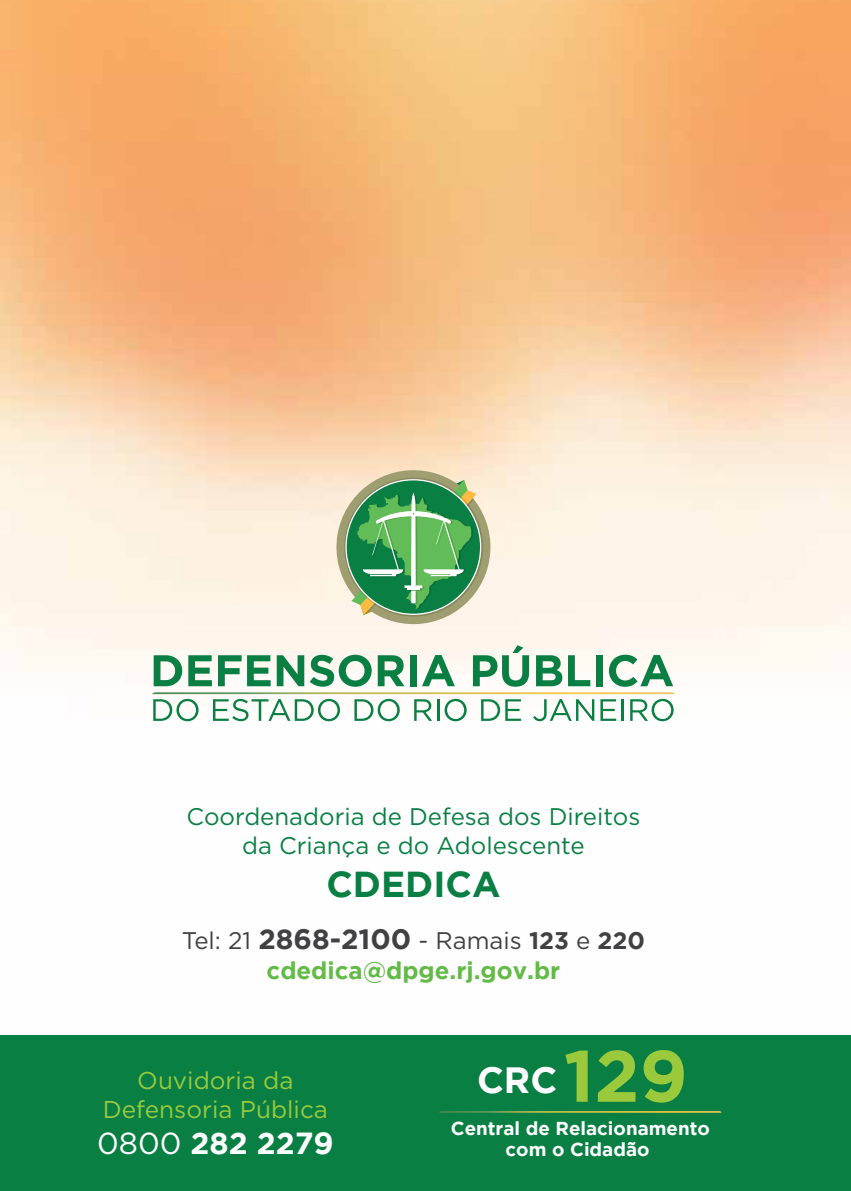
<style>
.page{position:relative;width:851px;height:1191px;background:#fff}
.page>*{position:absolute;margin:0;border:0;box-sizing:border-box;transform-origin:0 0}
.t1{font:700 36.4px "Gotham";color:#fff}
.t2{font:700 36px "Gotham";color:#0a7f44}
.t3{font:700 30.4px "Gotham";color:#fff}
.t4{font:24.4px/29.2px "Gotham";color:#9aca3c;text-align:center}
.t5{font:24px/28.8px "Gotham";color:#0a7f44;text-align:center}
.t6{font:700 24px/30px "Gotham";color:#62bb46;text-align:center}
.t7{font:700 18.8px/21.6px "Gotham";color:#fff;text-align:center}
.s1{font-weight:400;color:#414042}
.s2{font-size:28px;color:#414042}
.s3{color:#414042}
.s4{font-weight:400}
</style>
<div class="page">
<img style="left:0;top:0;width:850px;height:722px">
<svg style="left:334px;top:468px;width:158px;height:158px;background:#83b582"></svg>
<svg style="left:151px;top:645px;width:524px;height:76px"></svg>
<div style="left:0;top:1034px;width:850px;height:157px;background:#0a7f44"></div>
<svg style="left:440px;top:1111px;width:281px;height:1px"></svg>
<svg style="left:565px;top:1050px;width:22px;height:51px"></svg>
<svg style="left:597px;top:1050px;width:38px;height:51px"></svg>
<svg style="left:643px;top:1050px;width:40px;height:52px"></svg>
<p class="t5" style="left:186px;top:802px;width:455px">Coordenadoria de Defesa dos Direitos da Criança e do Adolescente</p>
<h2 class="t2" style="left:326px;top:863px;width:176px">CDEDICA</h2>
<p class="t6" style="left:182px;top:925px;width:464px"><span class="s1">Tel: 21</span> <span class="s2">2868-2100</span> <span class="s1">- Ramais</span> <span class="s3">123</span> <span class="s1">e</span> <span class="s3">220 </span>cdedica@dpge.rj.gov.br</p>
<h1 class="t1" style="left:477px;top:1058px;width:82px">CRC</h1>
<p class="t4" style="left:103px;top:1065px;width:227px">Ouvidoria da<br>Defensoria Pública</p>
<p class="t3" style="left:97px;top:1126px;width:238px"><span class="s4">0800</span> 282 2279</p>
<p class="t7" style="left:451px;top:1116px;width:260px">Central de Relacionamento com o Cidadão</p>
</div>
